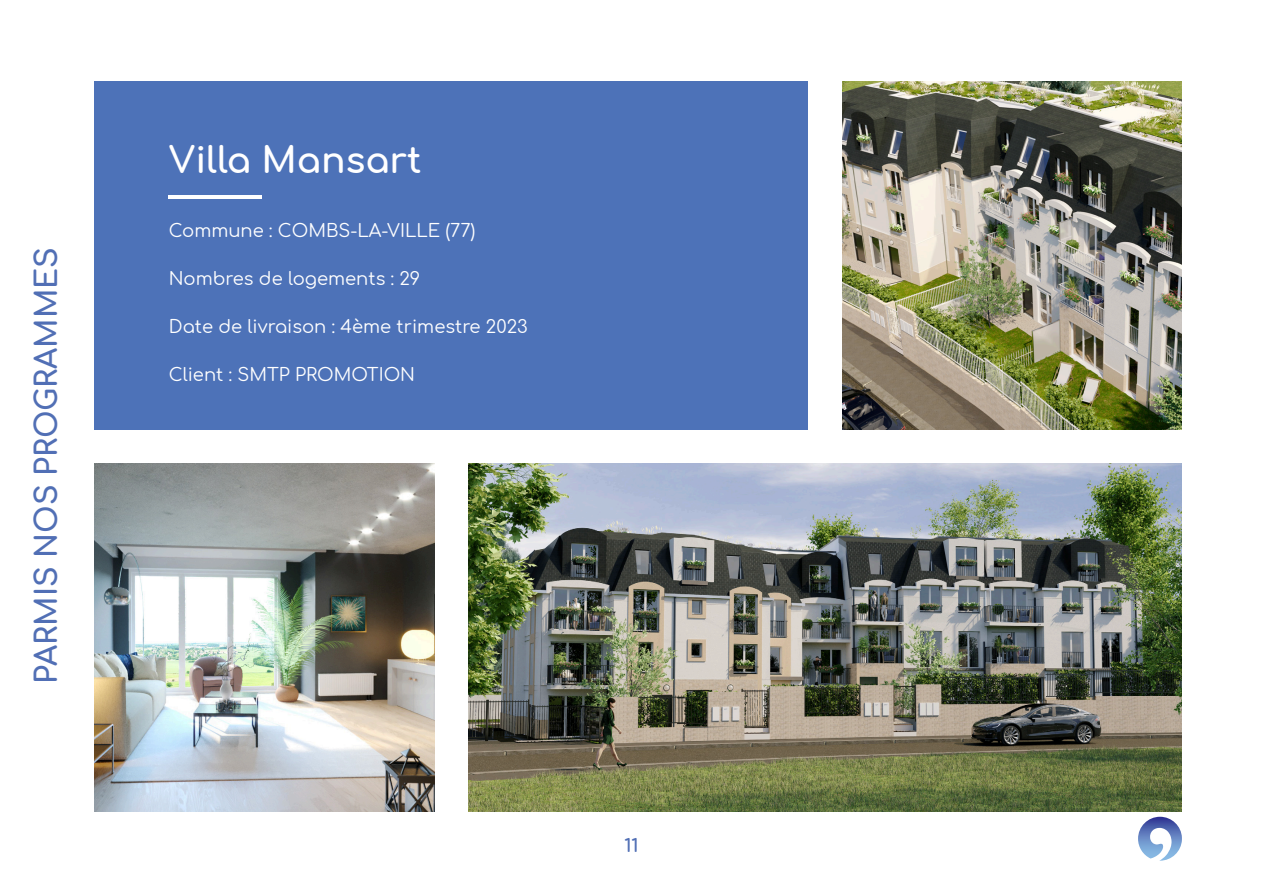
<style>
.page{position:relative;width:1263px;height:893px;background:#fff}
.page>*{position:absolute;margin:0;border:0;box-sizing:border-box;transform-origin:0 0}
.Headlines{font:700 36px "Comfortaa";color:#fff}
.Headlines-2{font:700 30px "Comfortaa";color:#516fb5}
.Body_text{font:18px "Comfortaa";color:#fff}
.t1{font:700 18px "Comfortaa";color:#516fb5}
</style>
<div class="page">
<img style="left:94px;top:463px;width:340px;height:349px">
<img style="left:468px;top:463px;width:714px;height:349px">
<img style="left:842px;top:81px;width:340px;height:349px">
<div style="left:94px;top:81px;width:714px;height:349px;background:#4d72b8"></div>
<hr style="left:169px;top:195px;width:93px;height:4px;background:#fff">
<svg style="left:1138px;top:817px;width:44px;height:44px"></svg>
<p class="Headlines-2" style="left:19px;top:684px;width:438px;rotate:-90deg">PARMIS NOS PROGRAMMES</p>
<p class="Headlines" style="left:169px;top:127px;width:254px">Villa Mansart</p>
<p class="Body_text" style="left:169px;top:214px;width:308px">Commune : COMBS-LA-VILLE (77)</p>
<p class="Body_text" style="left:169px;top:262px;width:253px">Nombres de logements : 29</p>
<p class="Body_text" style="left:169px;top:310px;width:360px">Date de livraison : 4ème trimestre 2023</p>
<p class="Body_text" style="left:169px;top:358px;width:248px">Client : SMTP PROMOTION</p>
<p class="t1" style="left:624px;top:829px;width:16px">11</p>
</div>
